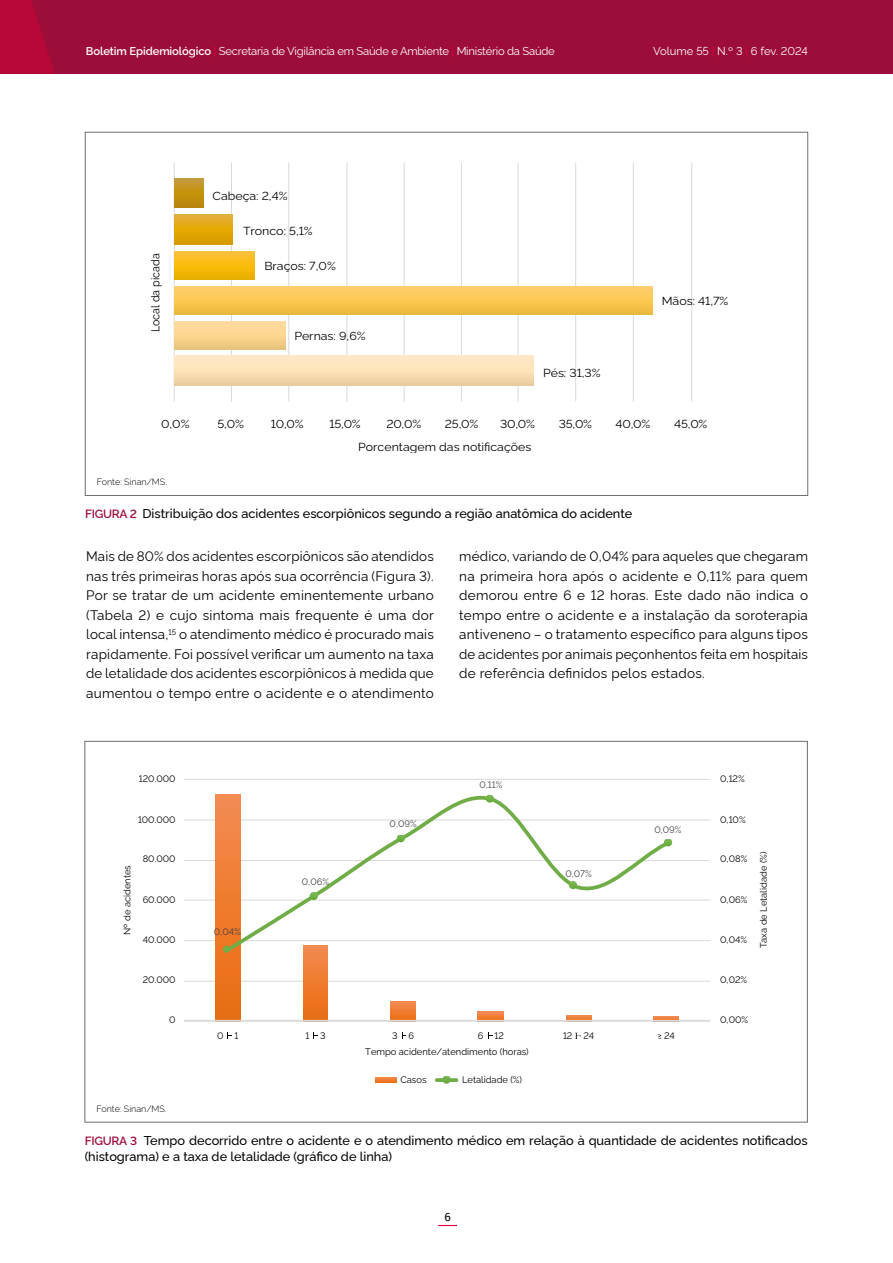
<style>
.page{position:relative;width:893px;height:1263px;background:#fff}
.page>*{position:absolute;margin:0;border:0;box-sizing:border-box;transform-origin:0 0}
.t1{font:13.5px/19.5px "Rawline";letter-spacing:.02em;color:#000;text-align:justify}
.t2{font:500 12.75px/16.5px "Rawline";color:#000}
.t3{font:12px "Fira Sans";color:#000}
.t4{font:11.55px "Rawline";color:#010202;scale:1.07 1}
.t5{font:11.55px "Rawline";color:#010202;scale:.93 1}
.t6{font:11.25px "Rawline";letter-spacing:-.02em;color:#fff}
.t7{font:11.25px "Rawline";color:#fff}
.t8{font:9.3px "Rawline";color:#000}
.t9{font:9.3px "Rawline";color:#404040}
.t10{font:300 9px "Rawline";color:#000}
.s1{font-weight:600}
.s2{font-weight:500;color:#e40138}
.s3{font-weight:600;font-size:12px;color:#9c0d39}
</style>
<div class="page">
<div style="left:0;top:0;width:893px;height:74px;background:#9c0d39"></div>
<svg style="left:438px;top:1225px;width:19px;height:1px"></svg>
<svg style="left:0;top:0;width:54px;height:74px"></svg>
<hr style="left:174px;top:163px;width:1px;height:239px;background:#d9d9d9">
<hr style="left:231px;top:163px;width:1px;height:239px;background:#d9d9d9">
<hr style="left:289px;top:163px;width:1px;height:239px;background:#d9d9d9">
<hr style="left:347px;top:163px;width:1px;height:239px;background:#d9d9d9">
<hr style="left:404px;top:163px;width:1px;height:239px;background:#d9d9d9">
<hr style="left:461px;top:163px;width:1px;height:239px;background:#d9d9d9">
<hr style="left:518px;top:163px;width:1px;height:239px;background:#d9d9d9">
<hr style="left:575px;top:163px;width:1px;height:239px;background:#d9d9d9">
<hr style="left:633px;top:163px;width:1px;height:239px;background:#d9d9d9">
<hr style="left:691px;top:163px;width:1px;height:239px;background:#d9d9d9">
<svg style="left:174px;top:321px;width:111px;height:28px;background:#f8d28f"></svg>
<svg style="left:174px;top:355px;width:359px;height:31px;background:#f8deb6"></svg>
<svg style="left:174px;top:285px;width:478px;height:29px;background:#f8c85a"></svg>
<svg style="left:174px;top:251px;width:80px;height:28px;background:#f7ba15"></svg>
<div style="left:174px;top:214px;width:59px;height:30px;background:linear-gradient(to bottom,#e8b230,#db9e00)"></div>
<svg style="left:174px;top:179px;width:30px;height:29px"></svg>
<hr style="left:184px;top:981px;width:526px;height:1px;background:#d9d9d9">
<hr style="left:184px;top:940px;width:526px;height:1px;background:#d9d9d9">
<hr style="left:184px;top:899px;width:526px;height:1px;background:#d9d9d9">
<hr style="left:184px;top:860px;width:526px;height:1px;background:#d9d9d9">
<hr style="left:184px;top:819px;width:526px;height:1px;background:#d9d9d9">
<hr style="left:184px;top:779px;width:526px;height:1px;background:#d9d9d9">
<div style="left:216px;top:794px;width:25px;height:227px;background:linear-gradient(to bottom,#f38b51,#ea6b10)"></div>
<svg style="left:303px;top:955px;width:25px;height:65px;background:#ee792c"></svg>
<svg style="left:390px;top:1001px;width:25px;height:19px"></svg>
<svg style="left:478px;top:1012px;width:26px;height:8px"></svg>
<svg style="left:566px;top:1015px;width:25px;height:5px"></svg>
<div style="left:654px;top:1016px;width:25px;height:5px;background:#f08643"></div>
<hr style="left:184px;top:1020px;width:526px;height:2px;background:#d9d9d9">
<svg style="left:222px;top:794px;width:450px;height:161px"></svg>
<div style="left:223px;top:946px;width:7px;height:7px;border:2px solid #70ad47;border-radius:50%"></div>
<svg style="left:310px;top:892px;width:8px;height:8px"></svg>
<svg style="left:397px;top:834px;width:8px;height:8px"></svg>
<svg style="left:486px;top:794px;width:8px;height:9px"></svg>
<svg style="left:569px;top:881px;width:8px;height:8px"></svg>
<svg style="left:664px;top:838px;width:8px;height:8px"></svg>
<svg style="left:575px;top:1033px;width:6px;height:6px"></svg>
<svg style="left:376px;top:1077px;width:21px;height:6px"></svg>
<svg style="left:437px;top:1078px;width:19px;height:4px"></svg>
<svg style="left:442px;top:1076px;width:9px;height:8px"></svg>
<p class="t6" style="left:86px;top:42px;width:470px"><span class="s1">Boletim Epidemiológico</span> <span class="s2">|</span> Secretaria de Vigilância em Saúde e Ambiente <span class="s2">|</span> Ministério da Saúde</p>
<p class="t7" style="left:653px;top:43px;width:156px">Volume 55 <span class="s2">|</span> N.º 3 <span class="s2">|</span> 6 fev. 2024</p>
<p class="t4" style="left:213px;top:187px;width:72px">Cabeça: 2,4%</p>
<p class="t5" style="left:146px;top:332px;width:86px;rotate:-90deg">Local da picada</p>
<p class="t4" style="left:243px;top:222px;width:67px">Tronco: 5,1%</p>
<p class="t4" style="left:264px;top:257px;width:68px">Braços: 7,0%</p>
<p class="t4" style="left:294px;top:327px;width:68px">Pernas: 9,6%</p>
<p class="t4" style="left:543px;top:363px;width:55px">Pés: 31,3%</p>
<p class="t4" style="left:662px;top:292px;width:64px">Mãos: 41,7%</p>
<p class="t4" style="left:161px;top:415px;width:28px">0,0%</p>
<p class="t4" style="left:218px;top:415px;width:26px">5,0%</p>
<p class="t4" style="left:271px;top:415px;width:32px">10,0%</p>
<p class="t4" style="left:329px;top:415px;width:31px">15,0%</p>
<p class="t4" style="left:386px;top:415px;width:34px">20,0%</p>
<p class="t4" style="left:445px;top:415px;width:33px">25,0%</p>
<p class="t4" style="left:500px;top:415px;width:34px">30,0%</p>
<p class="t4" style="left:559px;top:415px;width:33px">35,0%</p>
<p class="t4" style="left:616px;top:415px;width:34px">40,0%</p>
<p class="t4" style="left:674px;top:415px;width:33px">45,0%</p>
<p class="t4" style="left:358px;top:438px;width:163px">Porcentagem das notificações</p>
<p class="t10" style="left:97px;top:475px;width:72px">Fonte: Sinan/MS.</p>
<p class="t2" style="left:85px;top:504px;width:549px"><span class="s3">FIGURA 2</span> Distribuição dos acidentes escorpiônicos segundo a região anatômica do acidente</p>
<p class="t1" style="left:86px;top:545px;width:349px">Mais de 80% dos acidentes escorpiônicos são atendidos nas três primeiras horas após sua ocorrência (Figura 3).<br>Por se tratar de um acidente eminentemente urbano (Tabela 2) e cujo sintoma mais frequente é uma dor local intensa,<sup>15</sup> o atendimento médico é procurado mais rapidamente. Foi possível verificar um aumento na taxa de letalidade dos acidentes escorpiônicos à medida que aumentou o tempo entre o acidente e o atendimento</p>
<p class="t1" style="left:459px;top:545px;width:350px">médico, variando de 0,04% para aqueles que chegaram na primeira hora após o acidente e 0,11% para quem demorou entre 6 e 12 horas. Este dado não indica o tempo entre o acidente e a instalação da soroterapia antiveneno – o tratamento específico para alguns tipos de acidentes por animais peçonhentos feita em hospitais de referência definidos pelos estados.</p>
<p class="t8" style="left:139px;top:771px;width:38px">120.000</p>
<p class="t9" style="left:479px;top:778px;width:24px">0,11%</p>
<p class="t8" style="left:720px;top:771px;width:26px">0,12%</p>
<p class="t8" style="left:138px;top:812px;width:39px">100.000</p>
<p class="t9" style="left:390px;top:816px;width:29px">0,09%</p>
<p class="t9" style="left:654px;top:822px;width:29px">0,09%</p>
<p class="t8" style="left:720px;top:812px;width:27px">0,10%</p>
<p class="t8" style="left:120px;top:935px;width:71px;rotate:-90deg">Nº de acidentes</p>
<p class="t8" style="left:143px;top:851px;width:34px">80.000</p>
<p class="t8" style="left:143px;top:892px;width:35px">60.000</p>
<p class="t8" style="left:143px;top:933px;width:34px">40.000</p>
<p class="t9" style="left:214px;top:925px;width:28px">0,04%</p>
<p class="t9" style="left:302px;top:874px;width:29px">0,06%</p>
<p class="t9" style="left:565px;top:866px;width:28px">0,07%</p>
<p class="t8" style="left:720px;top:851px;width:29px">0,08%</p>
<p class="t8" style="left:720px;top:892px;width:29px">0,06%</p>
<p class="t8" style="left:720px;top:933px;width:28px">0,04%</p>
<p class="t8" style="left:756px;top:948px;width:98px;rotate:-90deg">Taxa de Letalidade (%)</p>
<p class="t8" style="left:143px;top:972px;width:34px">20.000</p>
<p class="t8" style="left:720px;top:972px;width:29px">0,02%</p>
<p class="t8" style="left:169px;top:1013px;width:8px">0</p>
<p class="t8" style="left:720px;top:1013px;width:29px">0,00%</p>
<p class="t8" style="left:217px;top:1028px;width:23px">0 1</p>
<p class="t8" style="left:305px;top:1028px;width:22px">1 3</p>
<p class="t8" style="left:392px;top:1028px;width:24px">3 6</p>
<p class="t8" style="left:478px;top:1028px;width:27px">6 12</p>
<p class="t8" style="left:563px;top:1028px;width:33px">12 24</p>
<p class="t8" style="left:664px;top:1028px;width:12px">24</p>
<p class="t10" style="left:96px;top:1101px;width:72px">Fonte: Sinan/MS.</p>
<p class="t8" style="left:365px;top:1044px;width:165px">Tempo acidente/atendimento (horas)</p>
<p class="t8" style="left:400px;top:1072px;width:28px">Casos</p>
<p class="t8" style="left:462px;top:1072px;width:62px">Letalidade (%)</p>
<p class="t2" style="left:85px;top:1130px;width:724px"><span class="s3">FIGURA 3</span> Tempo decorrido entre o acidente e o atendimento médico em relação à quantidade de acidentes notificados (histograma) e a taxa de letalidade (gráfico de linha)</p>
<p class="t3" style="left:444px;top:1207px;width:8px">6</p>
</div>
